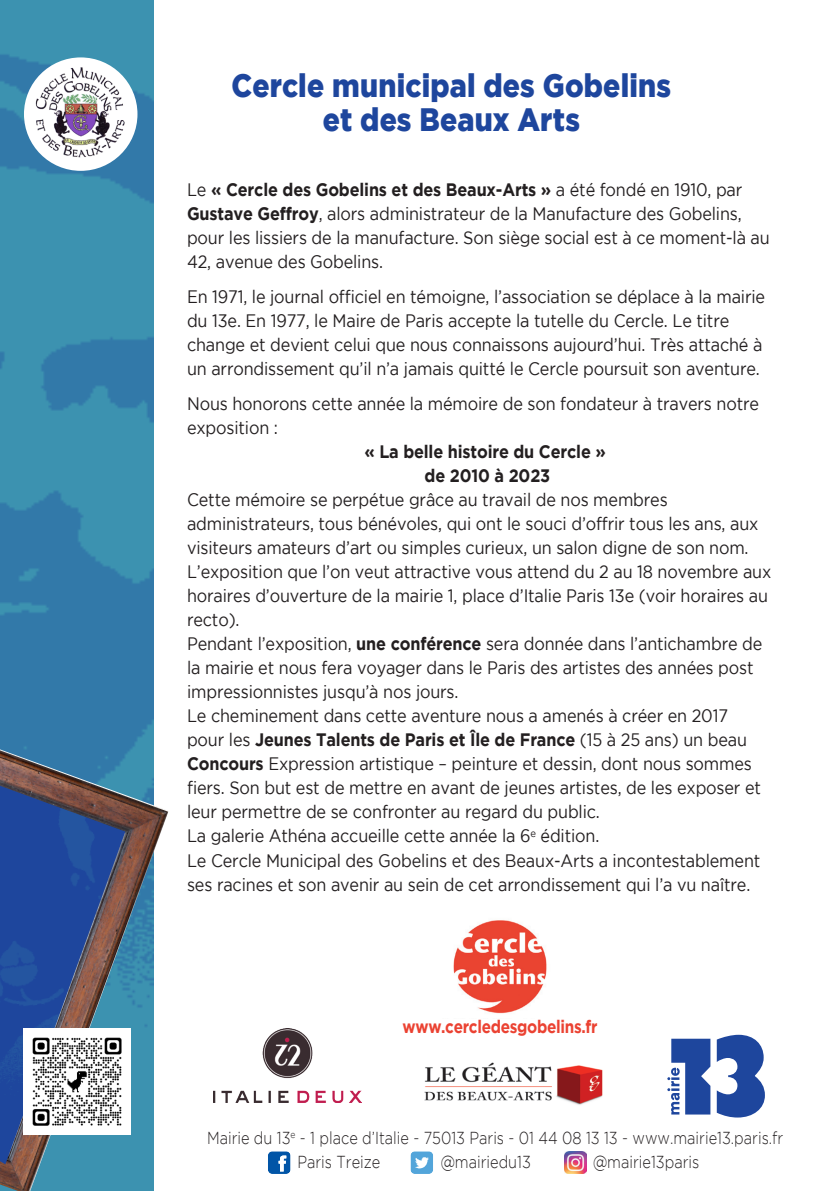
<style>
.page{position:relative;width:840px;height:1191px;background:#fff}
.page>*{position:absolute;margin:0;border:0;box-sizing:border-box;transform-origin:0 0}
.t1{font:900 32.4px "Gotham";letter-spacing:.005em;color:#1e469d;scale:.88 1}
.t2{font:18px/24px "Gotham";letter-spacing:-.01em;color:#231f20;scale:.9 1}
.t3{font:700 18px "Gotham";letter-spacing:-.01em;color:#231f20;scale:.9 1}
.t4{font:700 18px "Gotham";letter-spacing:-.02em;color:#eb4232;scale:.85 1}
.t5{font:300 17.2px "Gotham";color:#231f20;scale:.84 1}
.s1{font-weight:700}
</style>
<div class="page">
<img style="left:0;top:0;width:153px;height:749px">
<img style="left:453px;top:920px;width:94px;height:94px">
<img style="left:213px;top:1028px;width:148px;height:74px">
<img style="left:424px;top:1062px;width:179px;height:43px">
<svg style="left:716px;top:1034px;width:48px;height:83px"></svg>
<svg style="left:667px;top:1038px;width:43px;height:76px"></svg>
<img style="left:564px;top:1151px;width:22px;height:23px">
<svg style="left:410px;top:1151px;width:23px;height:23px"></svg>
<svg style="left:268px;top:1151px;width:22px;height:23px"></svg>
<img style="left:24px;top:57px;width:113px;height:114px;border-radius:57px">
<img style="left:0;top:749px;width:169px;height:442px">
<img style="left:0;top:785px;width:125px;height:377px">
<img style="left:24px;top:1028px;width:106px;height:106px">
<p class="t1" style="left:231px;top:67px;width:501px">Cercle municipal des Gobelins</p>
<p class="t1" style="left:323px;top:101px;width:293px">et des Beaux Arts</p>
<p class="t2" style="left:187px;top:177px;width:648px">Le <span class="s1">« Cercle des Gobelins et des Beaux-Arts »</span> a été fondé en 1910, par <span class="s1">Gustave Geffroy</span>, alors administrateur de la Manufacture des Gobelins, pour les lissiers de la manufacture. Son siège social est à ce moment-là au 42, avenue des Gobelins.</p>
<p class="t2" style="left:187px;top:284px;width:643px">En 1971, le journal officiel en témoigne, l’association se déplace à la mairie du 13e. En 1977, le Maire de Paris accepte la tutelle du Cercle. Le titre change et devient celui que nous connaissons aujourd’hui. Très attaché à un arrondissement qu’il n’a jamais quitté le Cercle poursuit son aventure.</p>
<p class="t2" style="left:187px;top:392px;width:636px">Nous honorons cette année la mémoire de son fondateur à travers notre exposition :</p>
<p class="t3" style="left:364px;top:441px;width:270px">« La belle histoire du Cercle »</p>
<p class="t3" style="left:424px;top:465px;width:141px">de 2010 à 2023</p>
<p class="t2" style="left:187px;top:488px;width:650px">Cette mémoire se perpétue grâce au travail de nos membres administrateurs, tous bénévoles, qui ont le souci d’offrir tous les ans, aux visiteurs amateurs d’art ou simples curieux, un salon digne de son nom.<br>L’exposition que l’on veut attractive vous attend du 2 au 18 novembre aux horaires d’ouverture de la mairie 1, place d’Italie Paris 13e (voir horaires au recto).</p>
<p class="t2" style="left:187px;top:632px;width:640px">Pendant l’exposition, <span class="s1">une conférence</span> sera donnée dans l’antichambre de la mairie et nous fera voyager dans le Paris des artistes des années post impressionnistes jusqu’à nos jours.</p>
<p class="t2" style="left:187px;top:704px;width:639px">Le cheminement dans cette aventure nous a amenés à créer en 2017 pour les <span class="s1">Jeunes Talents de Paris et Île de France</span> (15 à 25 ans) un beau <span class="s1">Concours</span> Expression artistique – peinture et dessin, dont nous sommes fiers. Son but est de mettre en avant de jeunes artistes, de les exposer et leur permettre de se confronter au regard du public.</p>
<p class="t2" style="left:187px;top:824px;width:459px">La galerie Athéna accueille cette année la 6<sup>e</sup> édition.</p>
<p class="t2" style="left:187px;top:848px;width:638px">Le Cercle Municipal des Gobelins et des Beaux-Arts a incontestablement ses racines et son avenir au sein de cet arrondissement qui l’a vu naître.</p>
<p class="t4" style="left:402px;top:1016px;width:231px">www.cercledesgobelins.fr</p>
<p class="t5" style="left:207px;top:1128px;width:687px">Mairie du 13<sup>e</sup> - 1 place d’Italie - 75013 Paris - 01 44 08 13 13 - www.mairie13.paris.fr</p>
<p class="t5" style="left:297px;top:1152px;width:100px">Paris Treize</p>
<p class="t5" style="left:440px;top:1152px;width:109px">@mairiedu13</p>
<p class="t5" style="left:592px;top:1152px;width:128px">@mairie13paris</p>
</div>
